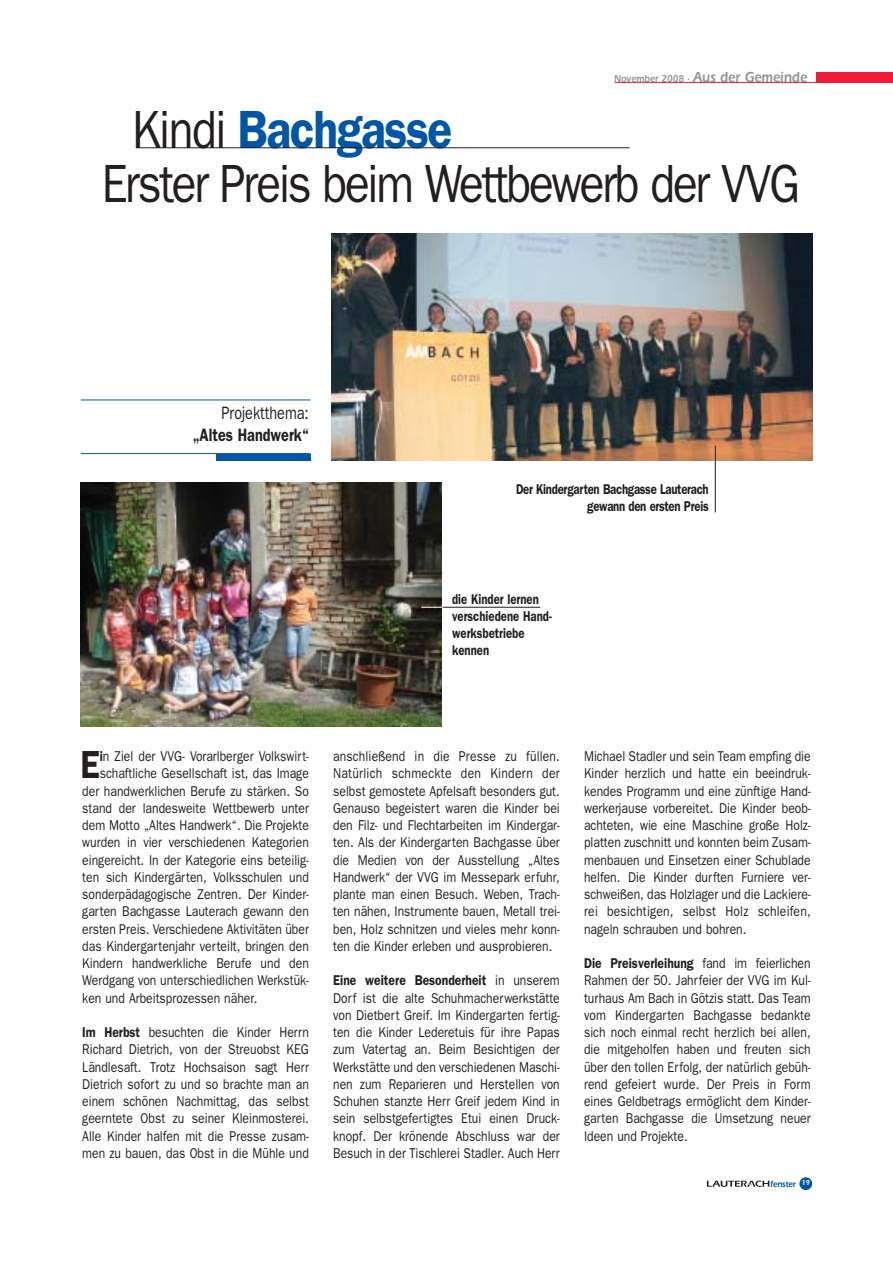
<style>
.page{position:relative;width:893px;height:1263px;background:#fff}
.page>*{position:absolute;margin:0;border:0;box-sizing:border-box;transform-origin:0 0}
.t1{font:54px/54px "Franklin Gothic";letter-spacing:-.05em;color:#231f20;scale:.85 1}
.t2{font:600 39.3px "Franklin Gothic";color:#231f20;scale:.85 1}
.t3{font:600 18px "Franklin Gothic";color:#231f20;scale:.8 1}
.t4{font:18px "Franklin Gothic";color:#231f20;scale:.8 1}
.t5{font:600 15px "Itc Eras";color:#939598;scale:.85 1}
.t6{font:14.25px/17.2px "Franklin Gothic";color:#231f20;text-align:justify;scale:.85 1}
.t7{font:600 14.25px/17.1px "Franklin Gothic";letter-spacing:-.025em;color:#231f20;text-align:right;scale:.8 1}
.t8{font:600 14.25px/17.1px "Franklin Gothic";color:#231f20;scale:.8 1}
.t9{font:600 9px "Itc Eras";color:#0057a8;scale:.85 1}
.s1{font-size:10.5px}
.s2{font-weight:600;color:#0057a8}
.s3{font-weight:600}
</style>
<div class="page">
<hr style="left:81px;top:400px;width:229px;height:1px;background:#0057a8">
<hr style="left:81px;top:453px;width:229px;height:1px;background:#0057a8">
<div style="left:216px;top:454px;width:94px;height:6px;background:#0057a8"></div>
<img style="left:332px;top:234px;width:480px;height:227px">
<img style="left:81px;top:482px;width:361px;height:244px">
<hr style="left:136px;top:148px;width:494px;height:1px;background:#231f20">
<div style="left:799px;top:1177px;width:13px;height:13px;background:#0057a8;border-radius:50%"></div>
<svg style="left:707px;top:1180px;width:62px;height:7px"></svg>
<svg style="left:421px;top:607px;width:22px;height:1px"></svg>
<hr style="left:443px;top:607px;width:97px;height:1px;background:#231f20">
<div style="left:816px;top:72px;width:77px;height:11px;background:#ed1a3a"></div>
<hr style="left:615px;top:82px;width:202px;height:1px;background:#ed1a3a">
<hr style="left:715px;top:445px;width:1px;height:67px;background:#231f20">
<p class="t5" style="left:614px;top:72px;width:229px"><span class="s1">November 2008 ·</span> Aus der Gemeinde</p>
<h1 class="t1" style="left:102px;top:107px;width:823px;text-indent:30px">Kindi <span class="s2">Bachgasse<br></span>Erster Preis beim Wettbewerb der VVG</h1>
<p class="t4" style="left:221px;top:407px;width:111px">Projektthema:</p>
<p class="t3" style="left:193px;top:429px;width:147px">„Altes Handwerk“</p>
<p class="t7" style="left:516px;top:482px;width:242px">Der Kindergarten Bachgasse Lauterach gewann den ersten Preis</p>
<p class="t8" style="left:452px;top:592px;width:126px">die Kinder lernen verschiedene Hand&shy;werksbetriebe kennen</p>
<h2 class="t2" style="left:80px;top:751px;width:24px">E</h2>
<p class="t6" style="left:100px;top:749px;width:248px"><span class="s3">i</span>n Ziel der VVG- Vorarlberger Volkswirt-</p>
<p class="t6" style="left:100px;top:766px;width:248px">schaftliche Gesellschaft ist, das Image</p>
<p class="t6" style="left:82px;top:783px;width:268px">der handwerklichen Berufe zu stärken. So</p>
<p class="t6" style="left:82px;top:800px;width:268px">stand der landesweite Wettbewerb unter</p>
<p class="t6" style="left:82px;top:818px;width:268px">dem Motto „Altes Handwerk“. Die Projekte</p>
<p class="t6" style="left:82px;top:835px;width:268px">wurden in vier verschiedenen Kategorien</p>
<p class="t6" style="left:82px;top:852px;width:268px">eingereicht. In der Kategorie eins beteilig-</p>
<p class="t6" style="left:82px;top:869px;width:268px">ten sich Kindergärten, Volksschulen und</p>
<p class="t6" style="left:82px;top:887px;width:268px">sonderpädagogische Zentren. Der Kinder-</p>
<p class="t6" style="left:82px;top:904px;width:268px">garten Bachgasse Lauterach gewann den</p>
<p class="t6" style="left:82px;top:921px;width:268px">ersten Preis. Verschiedene Aktivitäten über</p>
<p class="t6" style="left:82px;top:938px;width:268px">das Kindergartenjahr verteilt, bringen den</p>
<p class="t6" style="left:82px;top:956px;width:268px">Kindern handwerkliche Berufe und den</p>
<p class="t6" style="left:82px;top:973px;width:268px">Werdgang von unterschiedlichen Werkstük-</p>
<p class="t6" style="left:82px;top:990px;width:207px">ken und Arbeitsprozessen näher.</p>
<p class="t6" style="left:82px;top:1025px;width:268px"><span class="s3">Im Herbst</span> besuchten die Kinder Herrn Richard Dietrich, von der Streuobst KEG Ländlesaft. Trotz Hochsaison sagt Herr Dietrich sofort zu und so brachte man an einem schönen Nachmittag, das selbst geerntete Obst zu seiner Kleinmosterei.<br>Alle Kinder halfen mit die Presse zusam&shy;men zu bauen, das Obst in die Mühle und</p>
<p class="t6" style="left:333px;top:749px;width:268px">anschließend in die Presse zu füllen.<br>Natürlich schmeckte den Kindern der selbst gemostete Apfelsaft besonders gut.<br>Genauso begeistert waren die Kinder bei den Filz- und Flechtarbeiten im Kindergar&shy;ten. Als der Kindergarten Bachgasse über die Medien von der Ausstellung „Altes Handwerk“ der VVG im Messepark erfuhr, plante man einen Besuch. Weben, Trach&shy;ten nähen, Instrumente bauen, Metall trei&shy;ben, Holz schnitzen und vieles mehr konn&shy;ten die Kinder erleben und ausprobieren.</p>
<p class="t6" style="left:333px;top:973px;width:268px"><span class="s3">Eine weitere Besonderheit</span> in unserem Dorf ist die alte Schuhmacherwerkstätte von Dietbert Greif. Im Kindergarten fertig&shy;ten die Kinder Lederetuis für ihre Papas zum Vatertag an. Beim Besichtigen der Werkstätte und den verschiedenen Maschi&shy;nen zum Reparieren und Herstellen von Schuhen stanzte Herr Greif jedem Kind in sein selbstgefertigtes Etui einen Druck&shy;knopf. Der krönende Abschluss war der Besuch in der Tischlerei Stadler. Auch Herr</p>
<p class="t6" style="left:584px;top:749px;width:268px">Michael Stadler und sein Team empfing die Kinder herzlich und hatte ein beeindruk&shy;kendes Programm und eine zünftige Hand&shy;werkerjause vorbereitet. Die Kinder beob&shy;achteten, wie eine Maschine große Holz&shy;platten zuschnitt und konnten beim Zusam&shy;menbauen und Einsetzen einer Schublade helfen. Die Kinder durften Furniere ver&shy;schweißen, das Holzlager und die Lackiere&shy;rei besichtigen, selbst Holz schleifen, nageln schrauben und bohren.</p>
<p class="t6" style="left:584px;top:956px;width:268px"><span class="s3">Die Preisverleihung</span> fand im feierlichen Rahmen der 50. Jahrfeier der VVG im Kul&shy;turhaus Am Bach in Götzis statt. Das Team vom Kindergarten Bachgasse bedankte sich noch einmal recht herzlich bei allen, die mitgeholfen haben und freuten sich über den tollen Erfolg, der natürlich gebüh&shy;rend gefeiert wurde. Der Preis in Form eines Geldbetrags ermöglicht dem Kinder&shy;garten Bachgasse die Umsetzung neuer Ideen und Projekte.</p>
<p class="t9" style="left:770px;top:1181px;width:48px">fenster <sup>19</sup></p>
</div>
